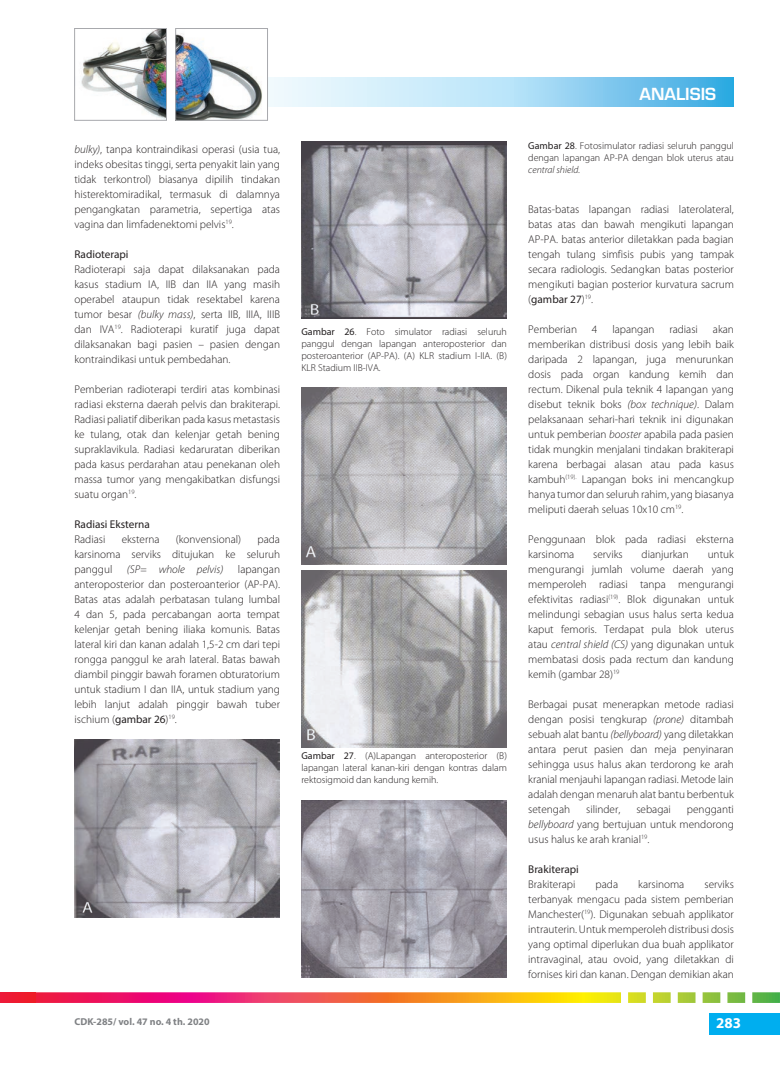
<style>
.page{position:relative;width:780px;height:1088px;background:#fff}
.page>*{position:absolute;margin:0;border:0;box-sizing:border-box;transform-origin:0 0}
.t1{font:600 16.25px "Eurostile LT Std";color:#fff}
.t2{font:700 15px "Myriad Pro";color:#fff}
.t3{font:300 11.25px/15px "Myriad Pro";color:#231f20;text-align:justify}
.t4{font:11.25px "Myriad Pro";color:#231f20}
.t5{font:italic 300 11.25px "Myriad Pro";color:#231f20}
.t6{font:300 10px/12px "Myriad Pro";color:#231f20;text-align:justify}
.t7{font:700 10px "Myriad Pro";color:#808285}
.t8{font:italic 300 10px "Myriad Pro";color:#231f20}
.s1{font-style:italic}
.s2{font-weight:400}
</style>
<div class="page">
<svg style="left:268px;top:78px;width:465px;height:29px;background:#a8dbf4"></svg>
<img style="left:81px;top:30px;width:84px;height:88px">
<div style="left:74px;top:28px;width:93px;height:92px;border:1px solid #a8a9ad"></div>
<img style="left:177px;top:33px;width:85px;height:85px">
<div style="left:175px;top:28px;width:93px;height:92px;border:1px solid #a8a9ad"></div>
<div style="left:709px;top:1013px;width:71px;height:21px;background:#00aeef"></div>
<svg style="left:36px;top:992px;width:744px;height:11px;background:#e48050"></svg>
<div style="left:0;top:992px;width:36px;height:11px;background:#ee1a2f"></div>
<img style="left:74px;top:740px;width:205px;height:177px">
<img style="left:301px;top:142px;width:205px;height:177px">
<img style="left:301px;top:387px;width:205px;height:178px">
<img style="left:301px;top:570px;width:205px;height:177px">
<img style="left:301px;top:800px;width:205px;height:177px">
<p class="t3" style="left:74px;top:142px;width:207px"><span class="s1">bulky)</span>, tanpa kontraindikasi operasi (usia tua, indeks obesitas tinggi, serta penyakit lain yang tidak terkontrol) biasanya dipilih tindakan histerektomiradikal, termasuk di dalamnya pengangkatan parametria, sepertiga atas vagina dan limfadenektomi pelvis<sup>19</sup>.</p>
<p class="t4" style="left:74px;top:247px;width:56px">Radioterapi</p>
<p class="t3" style="left:74px;top:262px;width:207px">Radioterapi saja dapat dilaksanakan pada kasus stadium IA, IIB dan IIA yang masih operabel ataupun tidak resektabel karena tumor besar <span class="s1">(bulky mass)</span>, serta IIB, IIIA, IIIB dan IVA<sup>19</sup>. Radioterapi kuratif juga dapat dilaksanakan bagi pasien – pasien dengan kontraindikasi untuk pembedahan.</p>
<p class="t3" style="left:74px;top:382px;width:207px">Pemberian radioterapi terdiri atas kombinasi radiasi eksterna daerah pelvis dan brakiterapi.<br>Radiasi paliatif diberikan pada kasus metastasis ke tulang, otak dan kelenjar getah bening supraklavikula. Radiasi kedaruratan diberikan pada kasus perdarahan atau penekanan oleh massa tumor yang mengakibatkan disfungsi suatu organ<sup>19</sup>.</p>
<p class="t4" style="left:74px;top:517px;width:77px">Radiasi Eksterna</p>
<p class="t3" style="left:74px;top:532px;width:32px">Radiasi</p>
<p class="t3" style="left:122px;top:532px;width:39px">eksterna</p>
<p class="t3" style="left:176px;top:532px;width:67px">(konvensional)</p>
<p class="t3" style="left:74px;top:532px;width:207px;text-indent:183px">pada karsinoma serviks ditujukan ke seluruh panggul</p>
<p class="t3" style="left:74px;top:562px;width:207px;text-indent:163px">lapangan anteroposterior dan posteroanterior (AP-PA).<br>Batas atas adalah perbatasan tulang lumbal 4 dan 5, pada percabangan aorta tempat kelenjar getah bening iliaka komunis. Batas lateral kiri dan kanan adalah 1,5-2 cm dari tepi rongga panggul ke arah lateral. Batas bawah diambil pinggir bawah foramen obturatorium untuk stadium I dan IIA, untuk stadium yang lebih lanjut adalah pinggir bawah tuber ischium (<span class="s2">gambar 26</span>)<sup>19</sup>.</p>
<p class="t5" style="left:127px;top:562px;width:98px">(SP= whole pelvis)</p>
<p class="t6" style="left:301px;top:325px;width:207px"><span class="s2">Gambar 26</span>. Foto simulator radiasi seluruh panggul dengan lapangan anteroposterior dan posteroanterior (AP-PA). (A) KLR stadium I-IIA. (B)<br>KLR Stadium IIB-IVA.</p>
<p class="t6" style="left:301px;top:750px;width:207px"><span class="s2">Gambar 27</span>. (A)Lapangan anteroposterior (B) lapangan lateral kanan-kiri dengan kontras dalam rektosigmoid dan kandung kemih.</p>
<h1 class="t1" style="left:639px;top:84px;width:78px">ANALISIS</h1>
<p class="t6" style="left:528px;top:140px;width:207px"><span class="s2">Gambar 28</span>. Fotosimulator radiasi seluruh panggul dengan lapangan AP-PA dengan blok uterus atau</p>
<p class="t8" style="left:528px;top:164px;width:54px">central shield.</p>
<p class="t3" style="left:528px;top:202px;width:207px">Batas-batas lapangan radiasi laterolateral, batas atas dan bawah mengikuti lapangan AP-PA. batas anterior diletakkan pada bagian tengah tulang simfisis pubis yang tampak secara radiologis. Sedangkan batas posterior mengikuti bagian posterior kurvatura sacrum (<span class="s2">gambar 27</span>)<sup>19</sup>.</p>
<p class="t3" style="left:528px;top:322px;width:50px">Pemberian</p>
<p class="t3" style="left:592px;top:322px;width:7px">4</p>
<p class="t3" style="left:612px;top:322px;width:44px">lapangan</p>
<p class="t3" style="left:669px;top:322px;width:30px">radiasi</p>
<p class="t3" style="left:528px;top:322px;width:207px;text-indent:185px">akan memberikan distribusi dosis yang lebih baik daripada 2 lapangan, juga menurunkan dosis pada organ kandung kemih dan rectum. Dikenal pula teknik 4 lapangan yang disebut teknik boks <span class="s1">(box technique)</span>. Dalam pelaksanaan sehari-hari teknik ini digunakan untuk pemberian <span class="s1">booster</span> apabila pada pasien tidak mungkin menjalani tindakan brakiterapi karena berbagai alasan atau pada kasus kambuh<sup>(19).</sup> Lapangan boks ini mencangkup hanya tumor dan seluruh rahim, yang biasanya meliputi daerah seluas 10x10 cm<sup>19</sup>.</p>
<p class="t3" style="left:528px;top:532px;width:207px">Penggunaan blok pada radiasi eksterna karsinoma</p>
<p class="t3" style="left:528px;top:547px;width:207px;text-indent:179px">untuk mengurangi jumlah volume daerah yang memperoleh radiasi tanpa mengurangi efektivitas radiasi<sup>(19)</sup>. Blok digunakan untuk melindungi sebagian usus halus serta kedua kaput femoris. Terdapat pula blok uterus atau <span class="s1">central shield (CS)</span> yang digunakan untuk membatasi dosis pada rectum dan kandung kemih (gambar 28)<sup>19</sup></p>
<p class="t3" style="left:528px;top:697px;width:207px">Berbagai pusat menerapkan metode radiasi dengan posisi tengkurap <span class="s1">(prone)</span> ditambah sebuah alat bantu <span class="s1">(bellyboard)</span> yang diletakkan antara perut pasien dan meja penyinaran sehingga usus halus akan terdorong ke arah kranial menjauhi lapangan radiasi. Metode lain adalah dengan menaruh alat bantu berbentuk setengah</p>
<p class="t3" style="left:593px;top:547px;width:31px">serviks</p>
<p class="t3" style="left:641px;top:547px;width:49px">dianjurkan</p>
<p class="t3" style="left:586px;top:802px;width:36px">silinder,</p>
<p class="t3" style="left:636px;top:802px;width:36px">sebagai</p>
<p class="t3" style="left:528px;top:802px;width:207px;text-indent:159px">pengganti <span class="s1">bellyboard</span> yang bertujuan untuk mendorong usus halus ke arah kranial<sup>19</sup>.</p>
<p class="t4" style="left:528px;top:862px;width:52px">Brakiterapi</p>
<p class="t3" style="left:528px;top:877px;width:49px">Brakiterapi</p>
<p class="t3" style="left:595px;top:877px;width:24px">pada</p>
<p class="t3" style="left:638px;top:877px;width:48px">karsinoma</p>
<p class="t3" style="left:528px;top:877px;width:207px;text-indent:176px">serviks terbanyak mengacu pada sistem pemberian Manchester(<sup>19</sup>). Digunakan sebuah applikator intrauterin. Untuk memperoleh distribusi dosis yang optimal diperlukan dua buah applikator intravaginal, atau ovoid, yang diletakkan di fornises kiri dan kanan. Dengan demikian akan</p>
<p class="t7" style="left:74px;top:1015px;width:137px">CDK-285/ vol. 47 no. 4 th. 2020</p>
<h2 class="t2" style="left:716px;top:1013px;width:26px">283</h2>
</div>
